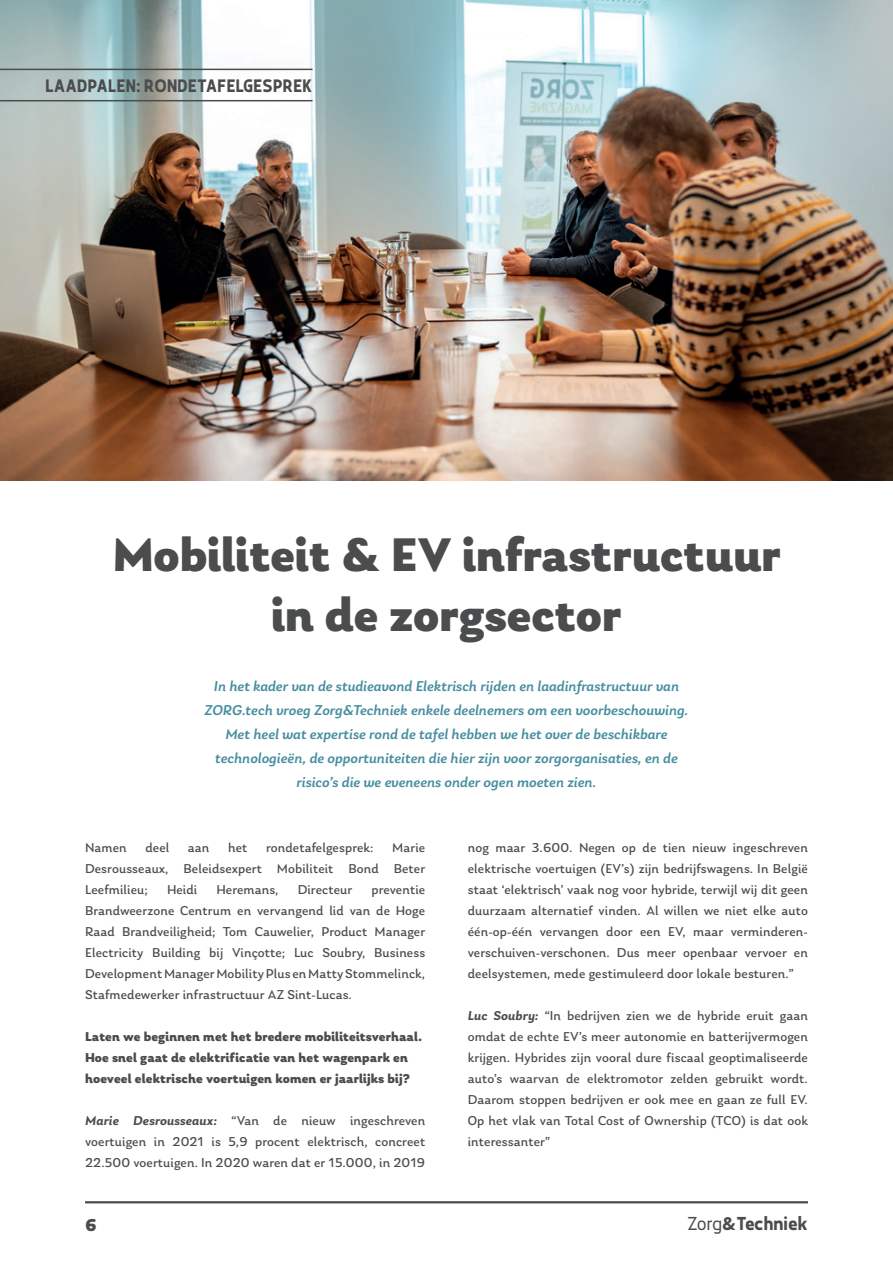
<style>
.page{position:relative;width:893px;height:1263px;background:#fff}
.page>*{position:absolute;margin:0;border:0;box-sizing:border-box;transform-origin:0 0}
.Grote_Titel{font:900 49.5px/60px "Laca";color:#4b4c4d;text-align:center}
.t1{font:700 18.6px "Karlsen";color:#4b4c4d}
.t2{font:700 18px "Karlsen";letter-spacing:.01em;color:#4b4c4d}
.t3{font:900 18px "Laca";color:#4b4c4d}
.t4{font:italic 500 15px/24px "Laca";color:#468ea0;text-align:center}
.t5{font:13.5px/21px "Laca";letter-spacing:.01em;color:#4b4c4d;text-align:justify}
.Tussentitels{font:900 13.5px/21px "Laca";letter-spacing:.01em;color:#4b4c4d}
.s1{font-weight:600;font-style:italic}
.s2{font-weight:400}
</style>
<div class="page">
<hr style="left:85px;top:1201px;width:723px;height:2px;background:#4b4c4d">
<img style="left:0;top:0;width:893px;height:480px">
<hr style="left:0;top:100px;width:313px;height:1px;background:#4b4c4d">
<hr style="left:0;top:69px;width:313px;height:1px;background:#4b4c4d">
<p class="t2" style="left:46px;top:73px;width:268px">LAADPALEN: RONDETAFELGESPREK</p>
<p class="t2" style="left:46px;top:81px;width:187px">JULES BORDET GEBOUW</p>
<p class="Grote_Titel" style="left:112px;top:524px;width:670px">Mobiliteit &amp; EV infrastructuur in de zorgsector</p>
<p class="t4" style="left:204px;top:674px;width:486px">In het kader van de studieavond Elektrisch rijden en laadinfrastructuur van ZORG.tech vroeg Zorg&amp;Techniek enkele deelnemers om een voorbeschouwing.<br>Met heel wat expertise rond de tafel hebben we het over de beschikbare technologieën, de opportuniteiten die hier zijn voor zorgorganisaties, en de risico’s die we eveneens onder ogen moeten zien.</p>
<p class="t5" style="left:85px;top:837px;width:43px">Namen</p>
<p class="t5" style="left:145px;top:837px;width:25px">deel</p>
<p class="t5" style="left:188px;top:837px;width:23px">aan</p>
<p class="t5" style="left:228px;top:837px;width:21px">het</p>
<p class="t5" style="left:266px;top:837px;width:109px">rondetafelgesprek:</p>
<p class="t5" style="left:85px;top:837px;width:342px;text-indent:307px">Marie Desrousseaux, Beleidsexpert Mobiliteit Bond Beter Leefmilieu;</p>
<p class="t5" style="left:167px;top:879px;width:32px">Heidi</p>
<p class="t5" style="left:216px;top:879px;width:64px">Heremans,</p>
<p class="t5" style="left:298px;top:879px;width:56px">Directeur</p>
<p class="t5" style="left:85px;top:879px;width:342px;text-indent:286px">preventie Brandweerzone Centrum en vervangend lid van de Hoge Raad Brandveiligheid; Tom Cauwelier, Product Manager Electricity Building bij Vinçotte; Luc Soubry, Business Development Manager Mobility Plus en Matty Stommelinck, Stafmedewerker infrastructuur AZ Sint-Lucas.</p>
<p class="Tussentitels" style="left:85px;top:1026px;width:339px">Laten we beginnen met het bredere mobiliteitsverhaal.<br>Hoe snel gaat de elektrificatie van het wagenpark en hoeveel elektrische voertuigen komen er jaarlijks bij?</p>
<p class="t5" style="left:85px;top:1110px;width:342px"><span class="s1">Marie Desrousseaux:</span> “Van de nieuw ingeschreven voertuigen in 2021 is 5,9 procent elektrisch, concreet 22.500 voertuigen. In 2020 waren dat er 15.000, in 2019</p>
<p class="t5" style="left:468px;top:837px;width:342px">nog maar 3.600. Negen op de tien nieuw ingeschreven elektrische voertuigen (EV’s) zijn bedrijfswagens. In België staat ‘elektrisch’ vaak nog voor hybride, terwijl wij dit geen duurzaam alternatief vinden. Al willen we niet elke auto één-op-één vervangen door een EV, maar verminderen&shy;verschuiven-verschonen. Dus meer openbaar vervoer en deelsystemen, mede gestimuleerd door lokale besturen.”</p>
<p class="t5" style="left:468px;top:1005px;width:342px"><span class="s1">Luc Soubry:</span> “In bedrijven zien we de hybride eruit gaan omdat de echte EV’s meer autonomie en batterijvermogen krijgen. Hybrides zijn vooral dure fiscaal geoptimaliseerde auto’s waarvan de elektromotor zelden gebruikt wordt.<br>Daarom stoppen bedrijven er ook mee en gaan ze full EV.<br>Op het vlak van Total Cost of Ownership (TCO) is dat ook interessanter”</p>
<h3 class="t3" style="left:85px;top:1214px;width:13px">6</h3>
<h2 class="t1" style="left:687px;top:1211px;width:122px"><span class="s2">Zorg</span>&amp;Techniek</h2>
</div>
